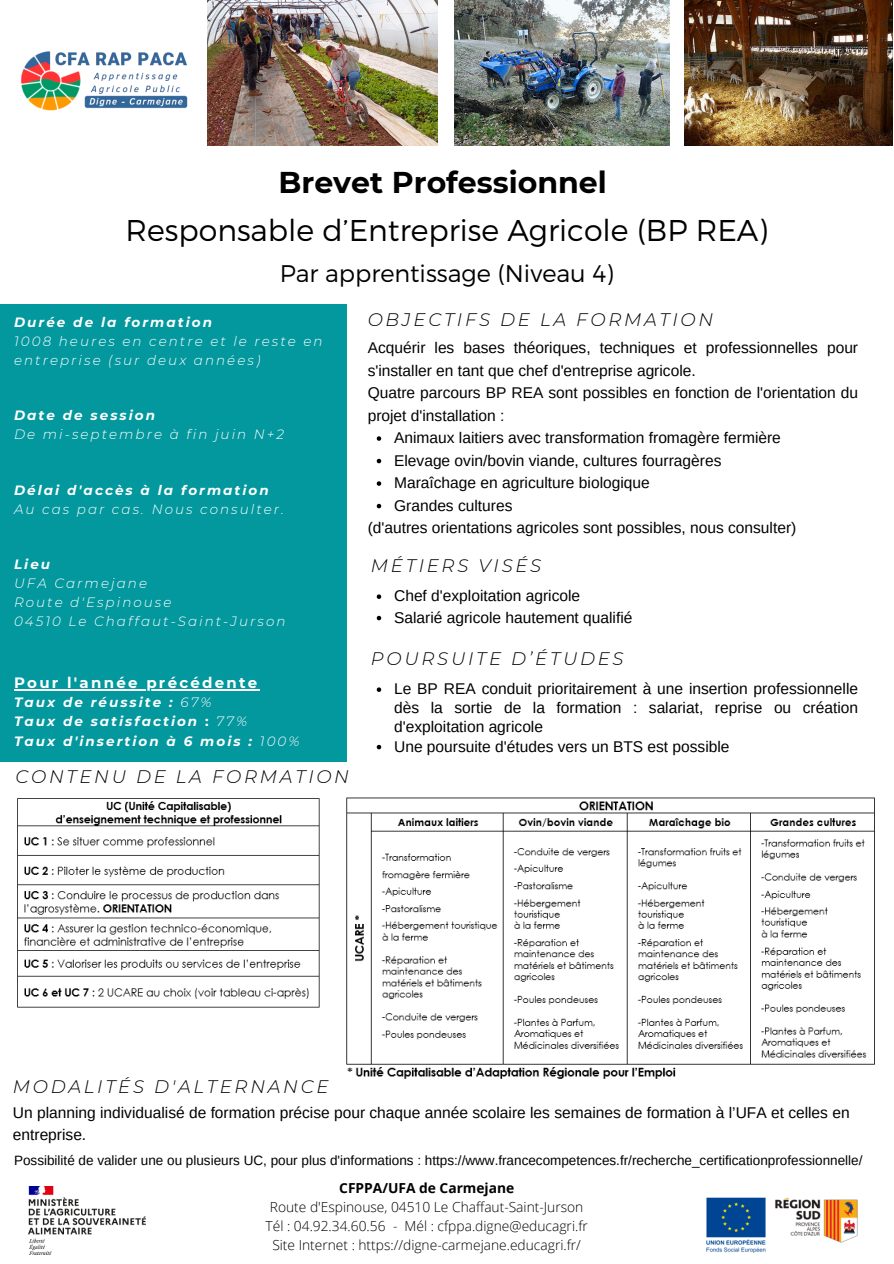
<style>
.page{position:relative;width:894px;height:1264px;background:#fff}
.page>*{position:absolute;margin:0;border:0;box-sizing:border-box;transform-origin:0 0}
.t1{font:300 30px/48.3px "Montserrat";color:#000;text-align:center}
.t2{font:300 24px "Montserrat";color:#000}
.t3{font:italic 300 18.15px "Montserrat";letter-spacing:.15em;color:#000}
.t4{font:15.6px/22.5px "Arimo";color:#000}
.t5{font:700 15px "Montserrat";letter-spacing:.15em;color:#fff}
.t6{font:300 13.8px "Open Sans";color:#000}
.t7{font:700 13.8px "Open Sans";color:#000}
.t8{font:italic 300 13.5px/19.2px "Montserrat";letter-spacing:.15em;color:#fff}
.t9{font:13.5px "Arimo";color:#000}
.t10{font:italic 700 13.5px "Montserrat";letter-spacing:.15em;color:#fff}
.s1{font-weight:700}
.s2{font-weight:300}
.s3{font-style:normal}
</style>
<div class="page">
<div style="left:0;top:304px;width:346px;height:457px;background:#03989e"></div>
<img style="left:706px;top:1197px;width:152px;height:56px">
<img style="left:21px;top:51px;width:167px;height:60px">
<img style="left:29px;top:1186px;width:117px;height:68px">
<hr style="left:14px;top:689px;width:246px;height:1px;background:#fff">
<svg style="left:376px;top:436px;width:5px;height:5px"></svg>
<svg style="left:376px;top:459px;width:5px;height:4px"></svg>
<svg style="left:376px;top:481px;width:5px;height:5px"></svg>
<svg style="left:376px;top:504px;width:5px;height:4px"></svg>
<svg style="left:376px;top:594px;width:5px;height:5px"></svg>
<svg style="left:376px;top:616px;width:5px;height:4px"></svg>
<svg style="left:376px;top:687px;width:5px;height:5px"></svg>
<svg style="left:376px;top:744px;width:5px;height:5px"></svg>
<img style="left:454px;top:0;width:215px;height:145px">
<img style="left:208px;top:0;width:229px;height:145px">
<img style="left:684px;top:0;width:208px;height:145px">
<img style="left:17px;top:798px;width:303px;height:210px">
<img style="left:346px;top:797px;width:529px;height:282px">
<p class="t1" style="left:125px;top:157px;width:643px"><span class="s1">Brevet Professionnel<br></span>Responsable d’Entreprise Agricole (BP REA)</p>
<p class="t2" style="left:279px;top:258px;width:335px">Par apprentissage (Niveau 4)</p>
<p class="t10" style="left:14px;top:314px;width:199px">Durée de la formation</p>
<p class="t8" style="left:14px;top:331px;width:310px">1008 heures en centre et le reste en entreprise (sur deux années)</p>
<p class="t10" style="left:14px;top:407px;width:142px">Date de session</p>
<p class="t8" style="left:14px;top:425px;width:271px">De mi-septembre à fin juin N+2</p>
<h1 class="t10" style="left:14px;top:481px;width:256px">Délai d'accès à la formation</h1>
<p class="t8" style="left:14px;top:499px;width:271px">Au cas par cas. Nous consulter.</p>
<p class="t10" style="left:14px;top:555px;width:38px">Lieu</p>
<p class="t8" style="left:14px;top:573px;width:134px">UFA Carmejane</p>
<p class="t8" style="left:14px;top:592px;width:159px">Route d'Espinouse</p>
<p class="t8" style="left:14px;top:611px;width:273px">04510 Le Chaffaut-Saint-Jurson</p>
<p class="t5" style="left:14px;top:673px;width:245px">Pour l'année précédente</p>
<p class="t10" style="left:14px;top:694px;width:199px">Taux de réussite : <span class="s2">67%</span></p>
<p class="t10" style="left:14px;top:713px;width:234px">Taux de satisfaction <span class="s3">:</span> <span class="s2">77%</span></p>
<p class="t10" style="left:14px;top:732px;width:287px">Taux d'insertion à 6 mois : <span class="s2">100%</span></p>
<p class="t3" style="left:15px;top:765px;width:335px">CONTENU DE LA FORMATION</p>
<p class="t3" style="left:367px;top:308px;width:347px">OBJECTIFS DE LA FORMATION</p>
<p class="t4" style="left:367px;top:336px;width:492px">Acquérir les bases théoriques, techniques et professionnelles pour s'installer en tant que chef d'entreprise agricole.<br>Quatre parcours BP REA sont possibles en fonction de l'orientation du projet d'installation :</p>
<p class="t4" style="left:394px;top:426px;width:388px">Animaux laitiers avec transformation fromagère fermière</p>
<p class="t4" style="left:394px;top:449px;width:329px">Elevage ovin/bovin viande, cultures fourragères</p>
<p class="t4" style="left:394px;top:471px;width:257px">Maraîchage en agriculture biologique</p>
<p class="t4" style="left:394px;top:494px;width:120px">Grandes cultures</p>
<h2 class="t4" style="left:367px;top:516px;width:430px">(d'autres orientations agricoles sont possibles, nous consulter)</h2>
<h3 class="t3" style="left:371px;top:554px;width:172px">MÉTIERS VISÉS</h3>
<p class="t4" style="left:394px;top:584px;width:187px">Chef d'exploitation agricole</p>
<p class="t4" style="left:394px;top:606px;width:240px">Salarié agricole hautement qualifié</p>
<h2 class="t3" style="left:371px;top:647px;width:254px">POURSUITE D’ÉTUDES</h2>
<h2 class="t4" style="left:394px;top:679px;width:465px;line-height:19.2px;text-align:justify">Le BP REA conduit prioritairement à une insertion professionnelle dès la sortie de la formation : salariat, reprise ou création d'exploitation agricole</h2>
<p class="t4" style="left:394px;top:735px;width:337px">Une poursuite d'études vers un BTS est possible</p>
<h2 class="t3" style="left:13px;top:1075px;width:317px">MODALITÉS D'ALTERNANCE</h2>
<p class="t4" style="left:13px;top:1102px;width:838px;line-height:21.3px">Un planning individualisé de formation précise pour chaque année scolaire les semaines de formation à l’UFA et celles en entreprise.</p>
<h2 class="t9" style="left:14px;top:1152px;width:849px">Possibilité de valider une ou plusieurs UC, pour plus d'informations : https://www.francecompetences.fr/recherche_certificationprofessionnelle/</h2>
<h3 class="t7" style="left:339px;top:1177px;width:176px">CFPPA/UFA de Carmejane</h3>
<p class="t6" style="left:270px;top:1196px;width:315px">Route d'Espinouse, 04510 Le Chaffaut-Saint-Jurson</p>
<p class="t6" style="left:265px;top:1216px;width:323px">Tél : 04.92.34.60.56 - Mél : cfppa.digne@educagri.fr</p>
<p class="t6" style="left:272px;top:1235px;width:310px">Site Internet : https://digne-carmejane.educagri.fr/</p>
</div>
